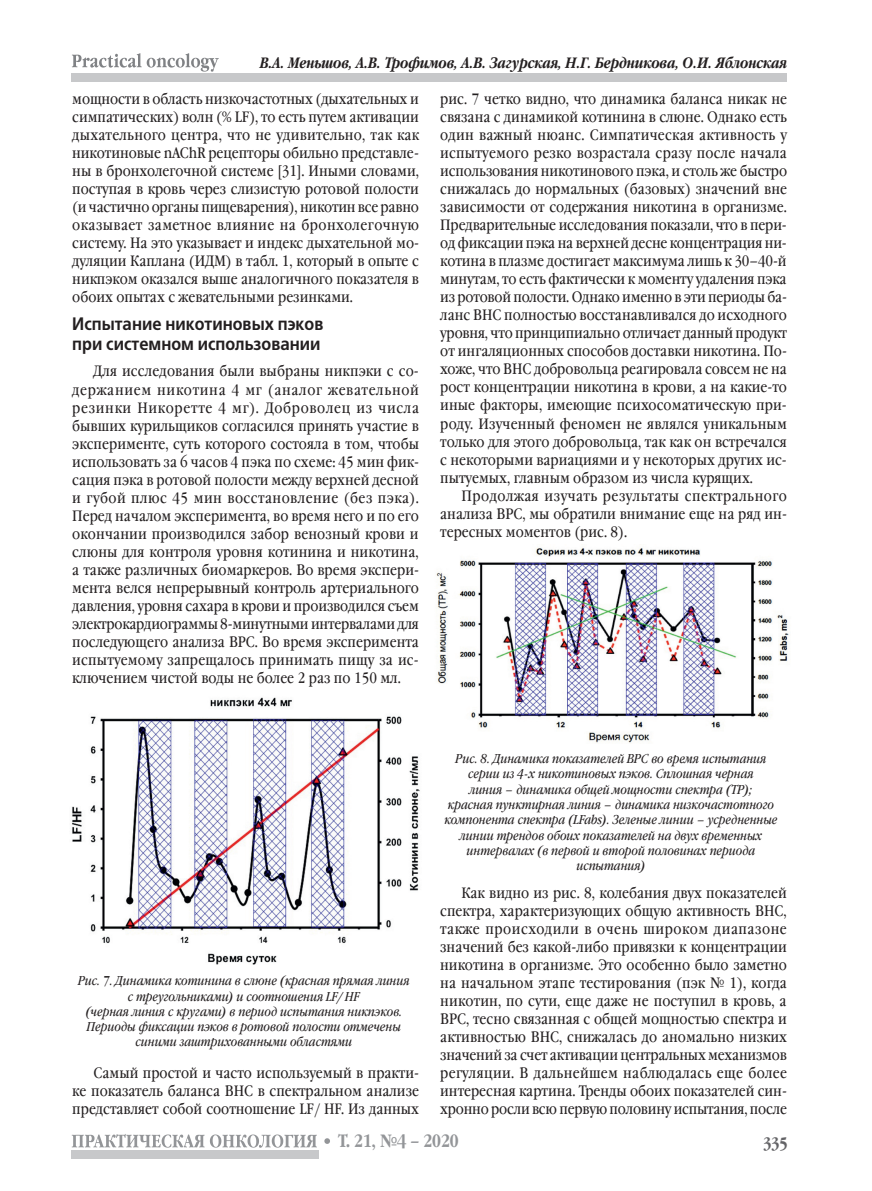
<style>
.page{position:relative;width:872px;height:1191px;background:#fff}
.page>*{position:absolute;margin:0;border:0;box-sizing:border-box;transform-origin:0 0}
.t1{font:700 18px/19.5px "Free Set C";color:#231f20;scale:.9 1}
.t2{font:700 17.85px "Garamond Narrow C";color:#939598}
.t3{font:700 16.5px "Garamond Narrow C";color:#636366}
.t4{font:15px/18px "Garamond Book Narrow C";color:#231f20;text-align:justify}
.t5{font:italic 700 15px "Garamond Narrow C";color:#231f20}
.t6{font:italic 12.75px/15.3px "Garamond Book Narrow C";color:#231f20;text-align:center}
</style>
<div class="page">
<div style="left:71px;top:74px;width:716px;height:8px;background:#c7c8ca"></div>
<svg style="left:72px;top:53px;width:147px;height:19px"></svg>
<div style="left:71px;top:1150px;width:247px;height:8px;background:#c7c8ca"></div>
<svg style="left:72px;top:1134px;width:258px;height:13px"></svg>
<img style="left:72px;top:697px;width:348px;height:267px">
<img style="left:436px;top:544px;width:353px;height:199px">
<p class="t5" style="left:260px;top:54px;width:528px">В.А. Меньшов, А.В. Трофимов, А.В. Загурская, Н.Г. Бердникова, О.И. Яблонская</p>
<p class="t4" style="left:72px;top:91px;width:348px">мощности в область низкочастотных (дыхательных и симпатических) волн (% LF), то есть путем активации дыхательного центра, что не удивительно, так как никотиновые nAChR рецепторы обильно представле&shy;ны в бронхолегочной системе [31]. Иными словами, поступая в кровь через слизистую ротовой полости (и частично органы пищеварения), никотин все равно оказывает заметное влияние на бронхолегочную систему. На это указывает и индекс дыхательной мо&shy;дуляции Каплана (ИДМ) в табл. 1, который в опыте с никпэком оказался выше аналогичного показателя в обоих опытах с жевательными резинками.</p>
<p class="t1" style="left:72px;top:315px;width:281px">Испытание никотиновых пэков при системном использовании</p>
<p class="t4" style="left:72px;top:363px;width:348px;text-indent:21px">Для исследования были выбраны никпэки с со&shy;держанием никотина 4 мг (аналог жевательной резинки Никоретте 4 мг). Доброволец из числа бывших курильщиков согласился принять участие в эксперименте, суть которого состояла в том, чтобы использовать за 6 часов 4 пэка по схеме: 45 мин фик&shy;сация пэка в ротовой полости между верхней десной и губой плюс 45 мин восстановление (без пэка).<br>Перед началом эксперимента, во время него и по его окончании производился забор венозный крови и слюны для контроля уровня котинина и никотина, а также различных биомаркеров. Во время экспери&shy;мента велся непрерывный контроль артериального давления, уровня сахара в крови и производился съем электрокардиограммы 8-минутными интервалами для последующего анализа ВРС. Во время эксперимента испытуемому запрещалось принимать пищу за ис&shy;ключением чистой воды не более 2 раз по 150 мл.</p>
<p class="t4" style="left:440px;top:91px;width:348px">рис. 7 четко видно, что динамика баланса никак не связана с динамикой котинина в слюне. Однако есть один важный нюанс. Симпатическая активность у испытуемого резко возрастала сразу после начала использования никотинового пэка, и столь же быстро снижалась до нормальных (базовых) значений вне зависимости от содержания никотина в организме.<br>Предварительные исследования показали, что в пери&shy;од фиксации пэка на верхней десне концентрация ни&shy;котина в плазме достигает максимума лишь к 30–40-й минутам, то есть фактически к моменту удаления пэка из ротовой полости. Однако именно в эти периоды ба&shy;ланс ВНС полностью восстанавливался до исходного уровня, что принципиально отличает данный продукт от ингаляционных способов доставки никотина. По&shy;хоже, что ВНС добровольца реагировала совсем не на рост концентрации никотина в крови, а на какие-то иные факторы, имеющие психосоматическую при&shy;роду. Изученный феномен не являлся уникальным только для этого добровольца, так как он встречался с некоторыми вариациями и у некоторых других ис&shy;пытуемых, главным образом из числа курящих.</p>
<p class="t4" style="left:440px;top:487px;width:348px;text-indent:21px">Продолжая изучать результаты спектрального анализа ВРС, мы обратили внимание еще на ряд ин&shy;тересных моментов (рис. 8).</p>
<p class="t6" style="left:78px;top:973px;width:333px">Рис. 7. Динамика котинина в слюне (красная прямая линия с треугольниками) и соотношения LF/ HF<br>(черная линия с кругами) в период испытания никпэков.<br>Периоды фиксации пэков в ротовой полости отмечены синими заштрихованными областями</p>
<p class="t4" style="left:72px;top:1064px;width:348px;text-indent:21px">Самый простой и часто используемый в практи&shy;ке показатель баланса ВНС в спектральном анализе представляет собой соотношение LF/ HF. Из данных</p>
<p class="t6" style="left:444px;top:751px;width:334px">Рис. 8. Динамика показателей ВРС во время испытания серии из 4-х никотиновых пэков. Сплошная черная<br>линия – динамика общей мощности спектра (TP);<br>красная пунктирная линия – динамика низкочастотного компонента спектра (LFabs). Зеленые линии – усредненные линии трендов обоих показателей на двух временных интервалах (в первой и второй половинах периода испытания)</p>
<p class="t4" style="left:440px;top:884px;width:348px;text-indent:21px">Как видно из рис. 8, колебания двух показателей спектра, характеризующих общую активность ВНС, также происходили в очень широком диапазоне значений без какой-либо привязки к концентрации никотина в организме. Это особенно было заметно на начальном этапе тестирования (пэк № 1), когда никотин, по сути, еще даже не поступил в кровь, а ВРС, тесно связанная с общей мощностью спектра и активностью ВНС, снижалась до аномально низких значений за счет активации центральных механизмов регуляции. В дальнейшем наблюдалась еще более интересная картина. Тренды обоих показателей син&shy;хронно росли всю первую половину испытания, после</p>
<p class="t2" style="left:338px;top:1131px;width:122px">Т. 21, №4 – 2020</p>
<p class="t3" style="left:763px;top:1133px;width:26px">335</p>
</div>
